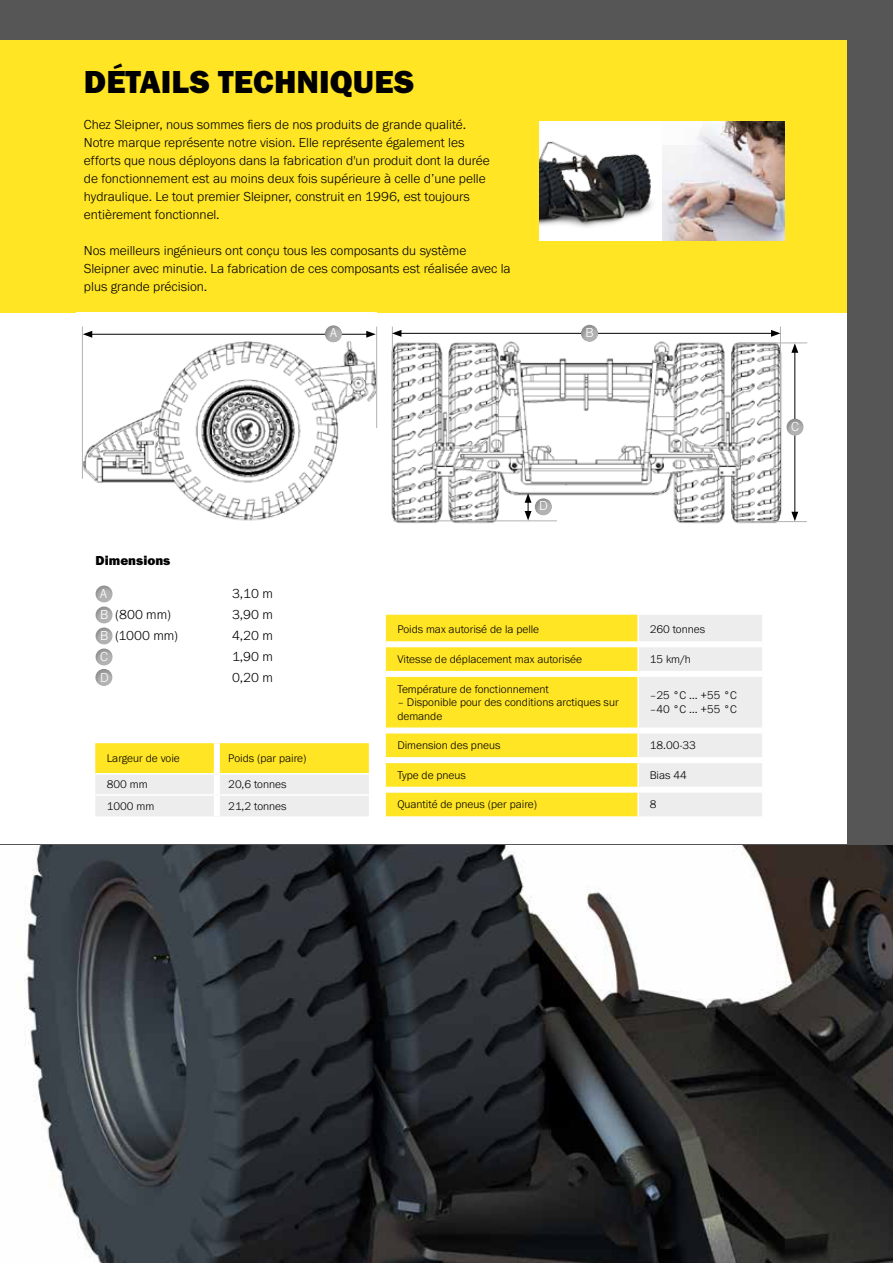
<style>
.page{position:relative;width:893px;height:1263px;background:#fff}
.page>*{position:absolute;margin:0;border:0;box-sizing:border-box;transform-origin:0 0}
.t1{font:33px "Franklin Gothic URW Hea";color:#000}
.t2{font:300 13.5px/18px "Franklin Gothic URW";color:#000}
.t3{font:13.5px "Franklin Gothic URW Hea";color:#000}
.t4{font:300 13.5px "Franklin Gothic URW";color:#fff}
.t5{font:300 11.55px/13.5px "Franklin Gothic URW";color:#000}
.s1{color:#fff}
</style>
<div class="page">
<img style="left:0;top:844px;width:893px;height:419px">
<div style="left:0;top:0;width:893px;height:844px;background:#575656"></div>
<div style="left:0;top:213px;width:846px;height:631px;background:#fff"></div>
<div style="left:0;top:40px;width:846px;height:272px;background:#ffe523"></div>
<img style="left:662px;top:121px;width:122px;height:119px">
<svg style="left:539px;top:121px;width:123px;height:119px;fill:#fbfbfb"></svg>
<img style="left:82px;top:326px;width:294px;height:195px">
<img style="left:391px;top:326px;width:402px;height:198px">
<div style="left:533px;top:496px;width:19px;height:20px;background:#000;opacity:.19"></div>
<hr style="left:82px;top:327px;width:1px;height:152px;background:#b2b2b2">
<hr style="left:376px;top:327px;width:1px;height:101px;background:#b2b2b2">
<hr style="left:392px;top:327px;width:1px;height:101px;background:#b2b2b2">
<hr style="left:780px;top:327px;width:1px;height:101px;background:#b2b2b2">
<hr style="left:393px;top:520px;width:164px;height:1px;background:#b2b2b2">
<hr style="left:90px;top:334px;width:279px;height:1px;background:#000">
<svg style="left:366px;top:331px;width:10px;height:7px"></svg>
<svg style="left:83px;top:331px;width:9px;height:7px"></svg>
<hr style="left:399px;top:333px;width:374px;height:1px;background:#000">
<svg style="left:771px;top:330px;width:9px;height:7px"></svg>
<svg style="left:392px;top:330px;width:9px;height:7px"></svg>
<svg style="left:525px;top:493px;width:6px;height:27px"></svg>
<hr style="left:794px;top:350px;width:1px;height:164px;background:#000">
<svg style="left:791px;top:512px;width:7px;height:9px"></svg>
<svg style="left:791px;top:343px;width:7px;height:10px"></svg>
<hr style="left:738px;top:521px;width:69px;height:1px;background:#b2b2b2">
<hr style="left:739px;top:342px;width:68px;height:1px;background:#b2b2b2">
<div style="left:323px;top:323px;width:19px;height:20px;background:#000;opacity:.19"></div>
<div style="left:579px;top:323px;width:19px;height:19px;background:#000;opacity:.19"></div>
<div style="left:784px;top:417px;width:20px;height:19px;background:#000;opacity:.19"></div>
<div style="left:386px;top:615px;width:251px;height:201px;background:#ffe523"></div>
<div style="left:639px;top:615px;width:123px;height:201px;background:#ededed"></div>
<div style="left:386px;top:641px;width:252px;height:6px;background:#fff"></div>
<div style="left:638px;top:641px;width:124px;height:6px;background:#fff"></div>
<div style="left:386px;top:671px;width:252px;height:6px;background:#fff"></div>
<div style="left:638px;top:671px;width:124px;height:6px;background:#fff"></div>
<div style="left:386px;top:727px;width:252px;height:6px;background:#fff"></div>
<div style="left:638px;top:727px;width:124px;height:6px;background:#fff"></div>
<div style="left:386px;top:757px;width:252px;height:6px;background:#fff"></div>
<div style="left:638px;top:757px;width:124px;height:6px;background:#fff"></div>
<div style="left:386px;top:787px;width:252px;height:6px;background:#fff"></div>
<div style="left:638px;top:787px;width:124px;height:6px;background:#fff"></div>
<svg style="left:95px;top:743px;width:274px;height:73px"></svg>
<div style="left:214px;top:743px;width:6px;height:30px;background:#fff"></div>
<div style="left:214px;top:774px;width:6px;height:20px;background:#fff"></div>
<div style="left:214px;top:796px;width:6px;height:20px;background:#fff"></div>
<hr style="left:95px;top:773px;width:122px;height:1px;background:#fff">
<hr style="left:217px;top:773px;width:152px;height:1px;background:#fff">
<hr style="left:95px;top:794px;width:122px;height:2px;background:#fff">
<hr style="left:217px;top:794px;width:152px;height:2px;background:#fff">
<div style="left:93px;top:667px;width:20px;height:19px;background:#000;opacity:.19"></div>
<div style="left:93px;top:604px;width:20px;height:20px;background:#000;opacity:.19"></div>
<div style="left:93px;top:583px;width:20px;height:20px;background:#000;opacity:.19"></div>
<div style="left:93px;top:625px;width:20px;height:20px;background:#000;opacity:.19"></div>
<div style="left:93px;top:646px;width:20px;height:20px;background:#000;opacity:.19"></div>
<h1 class="t1" style="left:84px;top:60px;width:332px">DÉTAILS TECHNIQUES</h1>
<p class="t2" style="left:84px;top:115px;width:407px">Chez Sleipner, nous sommes fiers de nos produits de grande qualité.<br>Notre marque représente notre vision. Elle représente également les efforts que nous déployons dans la fabrication d'un produit dont la durée de fonctionnement est au moins deux fois supérieure à celle d’une pelle hydraulique. Le tout premier Sleipner, construit en 1996, est toujours entièrement fonctionnel.</p>
<p class="t2" style="left:84px;top:241px;width:428px">Nos meilleurs ingénieurs ont conçu tous les composants du système<br>Sleipner avec minutie. La fabrication de ces composants est réalisée avec la plus grande précision.</p>
<p class="t4" style="left:330px;top:324px;width:8px">A</p>
<p class="t4" style="left:585px;top:324px;width:10px">B</p>
<p class="t3" style="left:96px;top:551px;width:76px">Dimensions</p>
<p class="t4" style="left:100px;top:585px;width:8px">A</p>
<p class="t2" style="left:232px;top:584px;width:42px">3,10 m</p>
<p class="t2" style="left:100px;top:605px;width:72px"><span class="s1">B</span> (800 mm)</p>
<p class="t2" style="left:232px;top:605px;width:42px">3,90 m</p>
<p class="t2" style="left:100px;top:626px;width:80px"><span class="s1">B</span> (1000 mm)</p>
<p class="t2" style="left:232px;top:626px;width:42px">4,20 m</p>
<p class="t4" style="left:100px;top:648px;width:9px">C</p>
<p class="t2" style="left:232px;top:647px;width:42px">1,90 m</p>
<p class="t4" style="left:100px;top:669px;width:10px">D</p>
<p class="t2" style="left:232px;top:668px;width:42px">0,20 m</p>
<p class="t5" style="left:107px;top:751px;width:75px">Largeur de voie</p>
<p class="t5" style="left:228px;top:751px;width:80px">Poids (par paire)</p>
<p class="t5" style="left:107px;top:777px;width:42px">800 mm</p>
<p class="t5" style="left:228px;top:777px;width:60px">20,6 tonnes</p>
<p class="t5" style="left:107px;top:799px;width:49px">1000 mm</p>
<p class="t5" style="left:228px;top:799px;width:60px">21,2 tonnes</p>
<p class="t4" style="left:539px;top:497px;width:10px">D</p>
<p class="t5" style="left:397px;top:622px;width:143px">Poids max autorisé de la pelle</p>
<p class="t5" style="left:650px;top:622px;width:57px">260 tonnes</p>
<p class="t5" style="left:397px;top:652px;width:186px">Vitesse de déplacement max autorisée</p>
<p class="t5" style="left:650px;top:652px;width:43px">15 km/h</p>
<p class="t5" style="left:397px;top:682px;width:153px">Température de fonctionnement</p>
<p class="t5" style="left:397px;top:695px;width:223px">– Disponible pour des conditions arctiques sur demande</p>
<p class="t5" style="left:650px;top:688px;width:89px">–25 °C … +55 °C –40 °C … +55 °C</p>
<p class="t5" style="left:397px;top:738px;width:105px">Dimension des pneus</p>
<p class="t5" style="left:650px;top:738px;width:48px">18.00-33</p>
<p class="t5" style="left:397px;top:768px;width:70px">Type de pneus</p>
<p class="t5" style="left:650px;top:768px;width:39px">Bias 44</p>
<p class="t5" style="left:397px;top:797px;width:141px">Quantité de pneus (per paire)</p>
<p class="t5" style="left:650px;top:797px;width:8px">8</p>
<p class="t4" style="left:791px;top:418px;width:9px">C</p>
</div>
